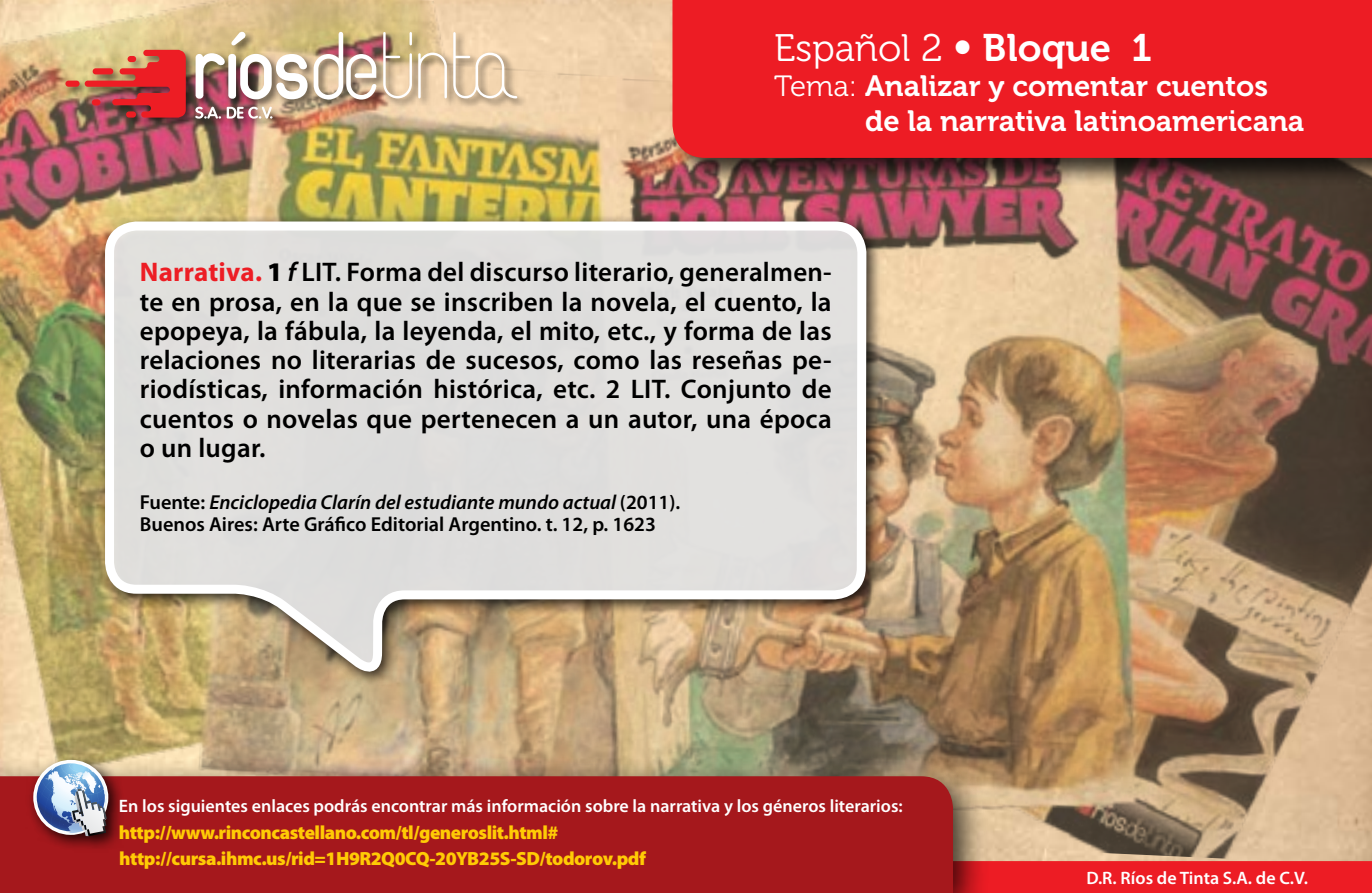
<style>
.page{position:relative;width:1372px;height:893px;background:#fff}
.page>*{position:absolute;margin:0;border:0;box-sizing:border-box;transform-origin:0 0}
.t1{font:38.25px "Museo 300";color:#fff}
.t2{font:29.25px/35.1px "Museo 700";color:#fff}
.t3{font:600 27px/29.2px "Myriad Pro";letter-spacing:.01em;color:#000;text-align:justify}
.t4{font:600 20.25px/22.5px "Myriad Pro";color:#000}
.t5{font:900 19.12px/26.6px "Myriad Pro";letter-spacing:-.025em;color:#ffcb05}
.t6{font:600 18px "Myriad Pro";color:#fff}
.s1{font-family:"Trade Gothic LT Std"}
.s2{font-family:"Museo 700"}
.s3{font-family:"Museo 300"}
.s4{font-weight:700;color:#ed1d24}
.s5{font-weight:900}
.s6{font-style:italic}
</style>
<div class="page">
<div style="left:989px;top:865px;width:382px;height:28px;background:#ed1c24"></div>
<img style="left:0;top:0;width:1371px;height:865px">
<div style="left:0;top:758px;width:989px;height:135px;background:#000;opacity:.75"></div>
<div style="left:0;top:776px;width:953px;height:117px;background:#a5181c"></div>
<div style="left:25px;top:752px;width:99px;height:101px;background:#000;opacity:.85"></div>
<div style="left:33px;top:759px;width:76px;height:76px;border:3px solid #fff;border-radius:50%"></div>
<img style="left:35px;top:762px;width:72px;height:74px">
<div style="left:98px;top:214px;width:785px;height:473px;background:#000;opacity:.85"></div>
<img style="left:100px;top:0;width:770px;height:681px">
<div style="left:667px;top:0;width:704px;height:187px;background:#000;opacity:.75"></div>
<div style="left:672px;top:0;width:699px;height:158px;background:#ed1c24"></div>
<div style="left:64px;top:32px;width:463px;height:96px;background:#000;opacity:.55"></div>
<img style="left:65px;top:50px;width:121px;height:68px">
<svg style="left:383px;top:32px;width:29px;height:66px;background:#d6c19f"></svg>
<svg style="left:453px;top:32px;width:64px;height:66px;background:#e7cfb0"></svg>
<svg style="left:418px;top:53px;width:29px;height:45px"></svg>
<img style="left:313px;top:32px;width:64px;height:68px">
<svg style="left:196px;top:53px;width:30px;height:46px"></svg>
<div style="left:228px;top:54px;width:8px;height:45px;background:#fff;border-radius:3px"></div>
<svg style="left:231px;top:30px;width:16px;height:16px"></svg>
<svg style="left:240px;top:54px;width:67px;height:45px"></svg>
<svg style="left:195px;top:107px;width:77px;height:12px"></svg>
<h1 class="t1" style="left:774px;top:27px;width:379px">Español 2 <span class="s1">•</span> <span class="s2">Bloque 1</span></h1>
<p class="t2" style="left:865px;top:68px;width:440px;text-indent:-91px"><span class="s3">Tema:</span> Analizar y comentar cuentos de la narrativa latinoamericana</p>
<p class="t3" style="left:140px;top:258px;width:693px"><span class="s4">Narrativa.</span> <span class="s5">1</span> <span class="s6">f</span> LIT. Forma del discurso literario, generalmen&shy;te en prosa, en la que se inscriben la novela, el cuento, la epopeya, la fábula, la leyenda, el mito, etc., y forma de las relaciones no literarias de sucesos, como las reseñas pe&shy;riodísticas, información histórica, etc. 2 LIT. Conjunto de cuentos o novelas que pertenecen a un autor, una época o un lugar.</p>
<p class="t4" style="left:140px;top:491px;width:542px">Fuente: <span class="s6">Enciclopedia Clarín del estudiante mundo actual</span> (2011).<br>Buenos Aires: Arte Gráfico Editorial Argentino. t. 12, p. 1623</p>
<p class="t6" style="left:119px;top:796px;width:785px">En los siguientes enlaces podrás encontrar más información sobre la narrativa y los géneros literarios:</p>
<p class="t5" style="left:119px;top:819px;width:528px">http://www.rinconcastellano.com/tl/generoslit.html# http://cursa.ihmc.us/rid=1H9R2Q0CQ-20YB25S-SD/todorov.pdf</p>
<p class="t6" style="left:1086px;top:867px;width:223px">D.R. Ríos de Tinta S.A. de C.V.</p>
</div>
